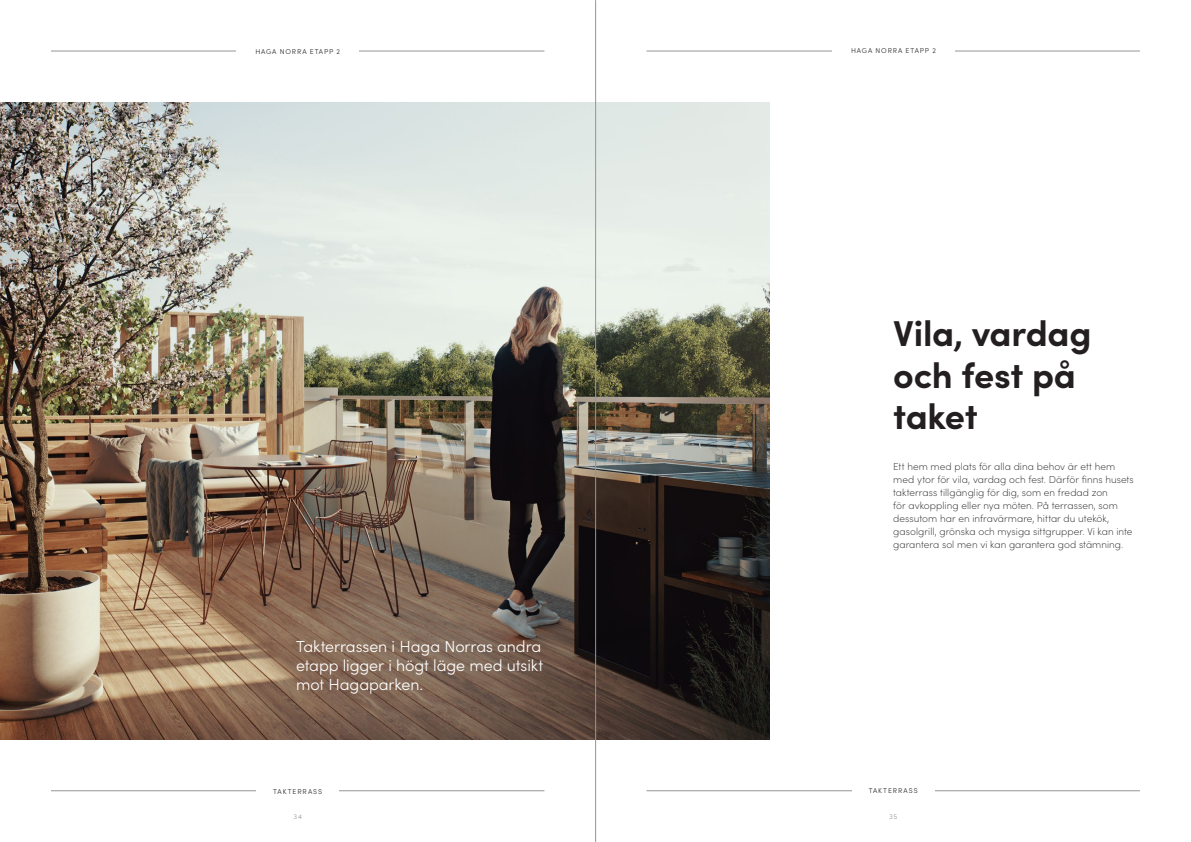
<style>
.page{position:relative;width:1191px;height:842px;background:#fff}
.page>*{position:absolute;margin:0;border:0;box-sizing:border-box;transform-origin:0 0}
.Headline_36pt_Bold{font:700 36px/41.2px "Sofia Pro";letter-spacing:-.01em;color:#231f20}
.t1{font:300 16px/19px "Sofia Pro";letter-spacing:-.005em;color:#fff;text-align:justify}
.Body{font:200 10px/13px "Sofia Pro";letter-spacing:.005em;color:#231f20}
.Body-2{font:300 7px "Sofia Pro";letter-spacing:.125em;color:#231f20}
.t2{font:300 7px "Sofia Pro";color:#939598}
</style>
<div class="page">
<img style="left:0;top:102px;width:770px;height:638px">
<hr style="left:595px;top:0;width:1px;height:842px;background:#939598">
<hr style="left:646px;top:51px;width:494px;height:1px;background:#939598">
<hr style="left:51px;top:51px;width:493px;height:1px;background:#939598">
<div style="left:237px;top:49px;width:122px;height:5px;background:#fff"></div>
<div style="left:832px;top:48px;width:122px;height:5px;background:#fff"></div>
<hr style="left:51px;top:790px;width:493px;height:1px;background:#939598">
<hr style="left:646px;top:790px;width:494px;height:1px;background:#939598">
<div style="left:257px;top:788px;width:82px;height:6px;background:#fff"></div>
<div style="left:852px;top:788px;width:82px;height:5px;background:#fff"></div>
<p class="Body-2" style="left:255px;top:46px;width:86px">HAGA NORRA ETAPP 2</p>
<p class="Body-2" style="left:851px;top:46px;width:86px">HAGA NORRA ETAPP 2</p>
<p class="Headline_36pt_Bold" style="left:893px;top:310px;width:200px">Vila, vardag och fest på taket</p>
<p class="t1" style="left:296px;top:636px;width:249px">Takterrassen i Haga Norras andra etapp ligger i högt läge med utsikt mot Hagaparken.</p>
<p class="Body" style="left:893px;top:460px;width:242px">Ett hem med plats för alla dina behov är ett hem med ytor för vila, vardag och fest. Därför finns husets takterrass tillgänglig för dig, som en fredad zon<br>för avkoppling eller nya möten. På terrassen, som dessutom har en infravärmare, hittar du utekök, gasolgrill, grönska och mysiga sittgrupper. Vi kan inte garantera sol men vi kan garantera god stämning.</p>
<p class="Body-2" style="left:273px;top:786px;width:51px">TAKTERRASS</p>
<p class="Body-2" style="left:868px;top:786px;width:51px">TAKTERRASS</p>
<p class="t2" style="left:293px;top:811px;width:10px">34</p>
<p class="t2" style="left:889px;top:811px;width:10px">35</p>
</div>
